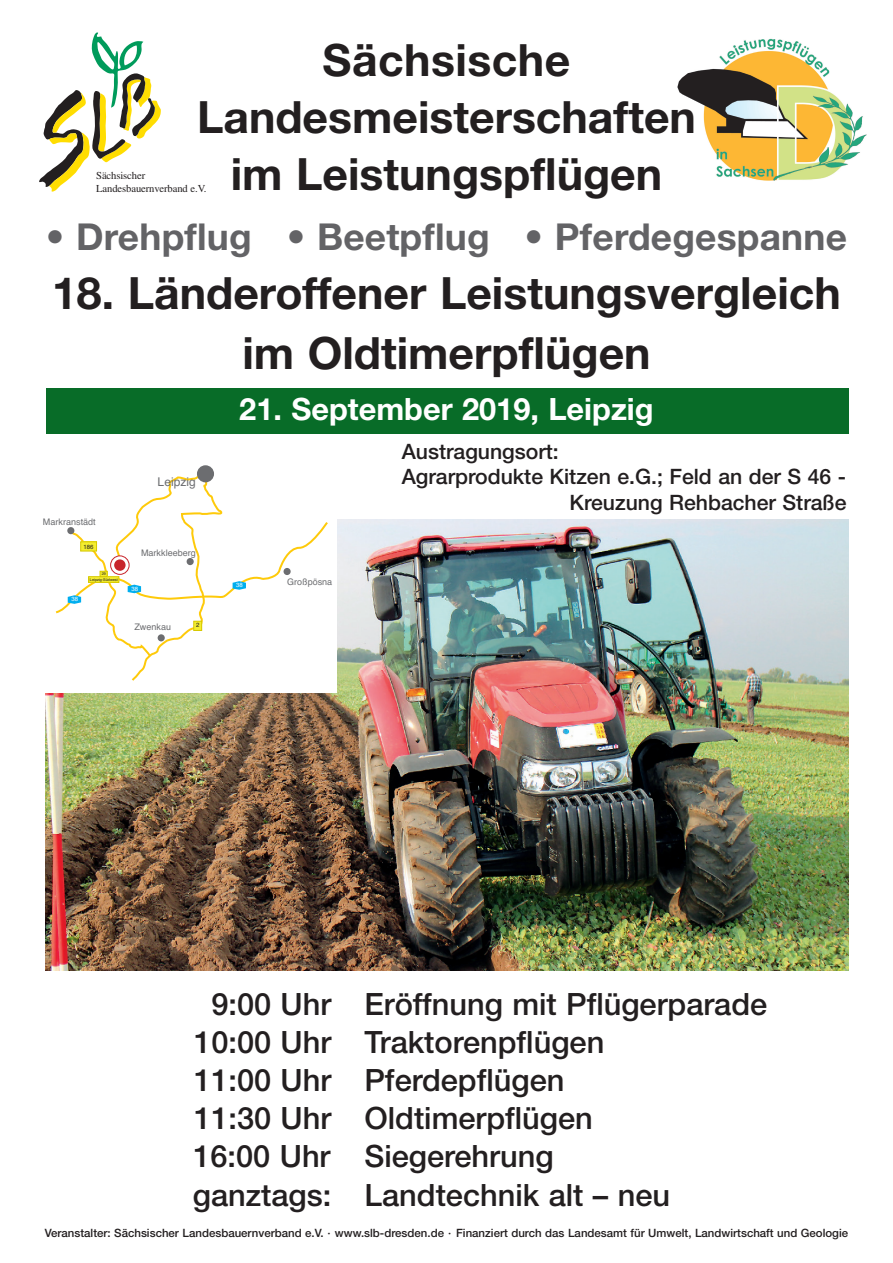
<style>
.page{position:relative;width:893px;height:1263px;background:#fff}
.page>*{position:absolute;margin:0;border:0;box-sizing:border-box;transform-origin:0 0}
.t1{font:700 44.55px/57.3px "Helvetica Neue";color:#231f20;text-align:center}
.t2{font:700 37.05px "Helvetica Neue";letter-spacing:.005em;color:#636366}
.t3{font:500 30.75px/38.2px "Helvetica Neue";color:#231f20}
.t4{font:700 30.75px "Helvetica Neue";color:#fff}
.t5{font:500 21.15px "Helvetica Neue";color:#231f20}
.t6{font:12px "Helvetica";color:#6c6d70}
.t7{font:500 11.4px "Helvetica Neue";color:#231f20}
.t8{font:10.65px/12.8px "Times";letter-spacing:-.01em;color:#231f20}
.t9{font:9px "Helvetica";color:#6c6d70}
.t10{font:6px "Helvetica";color:#fff}
.t11{font:6px "Helvetica";color:#231f20}
.t12{font:3.75px/5.6px "Helvetica";color:#231f20;text-align:center}
</style>
<div class="page">
<div style="left:46px;top:388px;width:802px;height:45px;background:#086c28"></div>
<svg style="left:39px;top:32px;width:122px;height:160px"></svg>
<img style="left:677px;top:38px;width:190px;height:143px">
<img style="left:46px;top:519px;width:802px;height:451px">
<div style="left:148px;top:143px;width:32px;height:34px;background:#fff"></div>
<div style="left:36px;top:452px;width:301px;height:241px;background:#fff"></div>
<div style="left:197px;top:465px;width:17px;height:17px;background:#6c6d70;border-radius:50%"></div>
<svg style="left:55px;top:475px;width:273px;height:205px"></svg>
<div style="left:100px;top:571px;width:8px;height:6px;border:1px solid #d6c801"></div>
<div style="left:194px;top:621px;width:8px;height:9px;background:#f4ed2f"></div>
<div style="left:193px;top:621px;width:9px;height:10px;border:1px solid #d6c801"></div>
<div style="left:187px;top:558px;width:7px;height:7px;background:#6c6d70;border-radius:50%"></div>
<h1 class="t1" style="left:197px;top:35px;width:500px">Sächsische<br>Landesmeisterschaften im Leistungspflügen</h1>
<p class="t2" style="left:46px;top:223px;width:802px">• Drehpflug • Beetpflug • Pferdegespanne</p>
<h1 class="t1" style="left:52px;top:268px;width:790px;line-height:59.4px">18. Länderoffener Leistungsvergleich im Oldtimerpflügen</h1>
<p class="t4" style="left:239px;top:398px;width:416px">21. September 2019, Leipzig</p>
<p class="t5" style="left:402px;top:443px;width:159px">Austragungsort:</p>
<p class="t5" style="left:402px;top:469px;width:446px">Agrarprodukte Kitzen e.G.; Feld an der S 46 -</p>
<p class="t5" style="left:569px;top:494px;width:278px">Kreuzung Rehbacher Straße</p>
<p class="t8" style="left:96px;top:170px;width:112px">Sächsischer<br>Landesbauernverband e.V.</p>
<p class="t6" style="left:158px;top:477px;width:40px">Leipzig</p>
<p class="t9" style="left:43px;top:518px;width:54px">Markranstädt</p>
<p class="t11" style="left:83px;top:544px;width:12px">186</p>
<p class="t12" style="left:90px;top:572px;width:30px">29<br>Leipzig-Südwest</p>
<p class="t10" style="left:71px;top:597px;width:8px">38</p>
<p class="t9" style="left:141px;top:549px;width:56px">Markkleeberg</p>
<p class="t10" style="left:131px;top:586px;width:8px">38</p>
<p class="t9" style="left:134px;top:624px;width:38px">Zwenkau</p>
<p class="t11" style="left:196px;top:623px;width:5px">2</p>
<p class="t10" style="left:236px;top:583px;width:8px">38</p>
<p class="t9" style="left:287px;top:579px;width:47px">Großpösna</p>
<p class="t3" style="left:193px;top:987px;width:576px;text-indent:19px">9:00 Uhr Eröffnung mit Pflügerparade<br>10:00 Uhr Traktorenpflügen<br>11:00 Uhr Pferdepflügen<br>11:30 Uhr Oldtimerpflügen<br>16:00 Uhr Siegerehrung<br>ganztags: Landtechnik alt – neu</p>
<p class="t7" style="left:45px;top:1228px;width:805px">Veranstalter: Sächsischer Landesbauernverband e.V. · www.slb-dresden.de · Finanziert durch das Landesamt für Umwelt, Landwirtschaft und Geologie</p>
</div>
